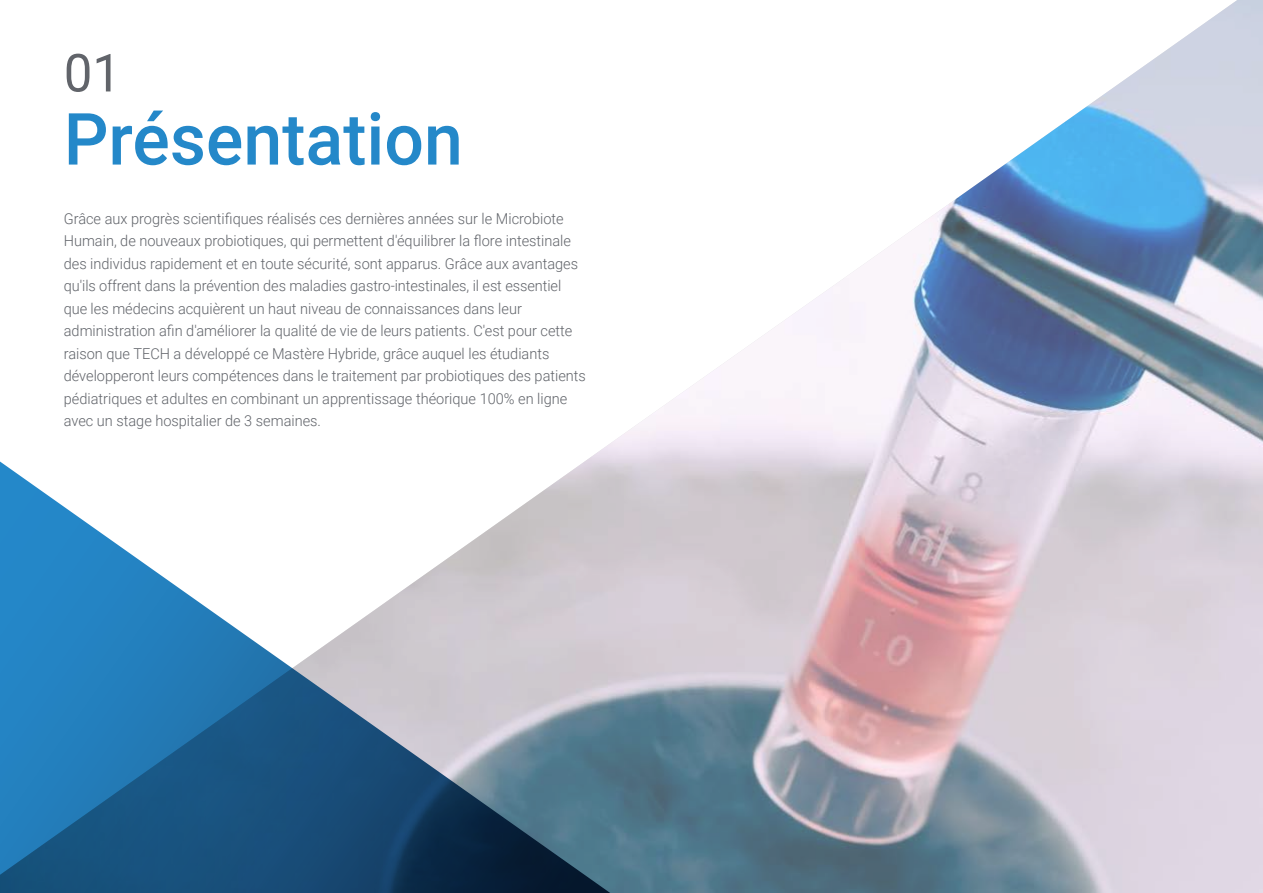
<style>
.page{position:relative;width:1263px;height:893px;background:#fff}
.page>*{position:absolute;margin:0;border:0;box-sizing:border-box;transform-origin:0 0}
.t1{font:500 72px "Roboto";color:#2488c9}
.t2{font:52.5px "Roboto";color:#61646a}
.t3{font:300 15px/22.5px "Roboto";color:#61646a}
</style>
<div class="page">
<img style="left:607px;top:0;width:656px;height:893px">
<svg style="left:0;top:446px;width:640px;height:447px"></svg>
<h2 class="t2" style="left:64px;top:36px;width:59px">01</h2>
<h1 class="t1" style="left:64px;top:89px;width:401px">Présentation</h1>
<p class="t3" style="left:64px;top:207px;width:524px">Grâce aux progrès scientifiques réalisés ces dernières années sur le Microbiote Humain, de nouveaux probiotiques, qui permettent d'équilibrer la flore intestinale des individus rapidement et en toute sécurité, sont apparus. Grâce aux avantages qu'ils offrent dans la prévention des maladies gastro-intestinales, il est essentiel que les médecins acquièrent un haut niveau de connaissances dans leur administration afin d'améliorer la qualité de vie de leurs patients. C'est pour cette raison que TECH a développé ce Mastère Hybride, grâce auquel les étudiants développeront leurs compétences dans le traitement par probiotiques des patients pédiatriques et adultes en combinant un apprentissage théorique 100% en ligne avec un stage hospitalier de 3 semaines.</p>
</div>
